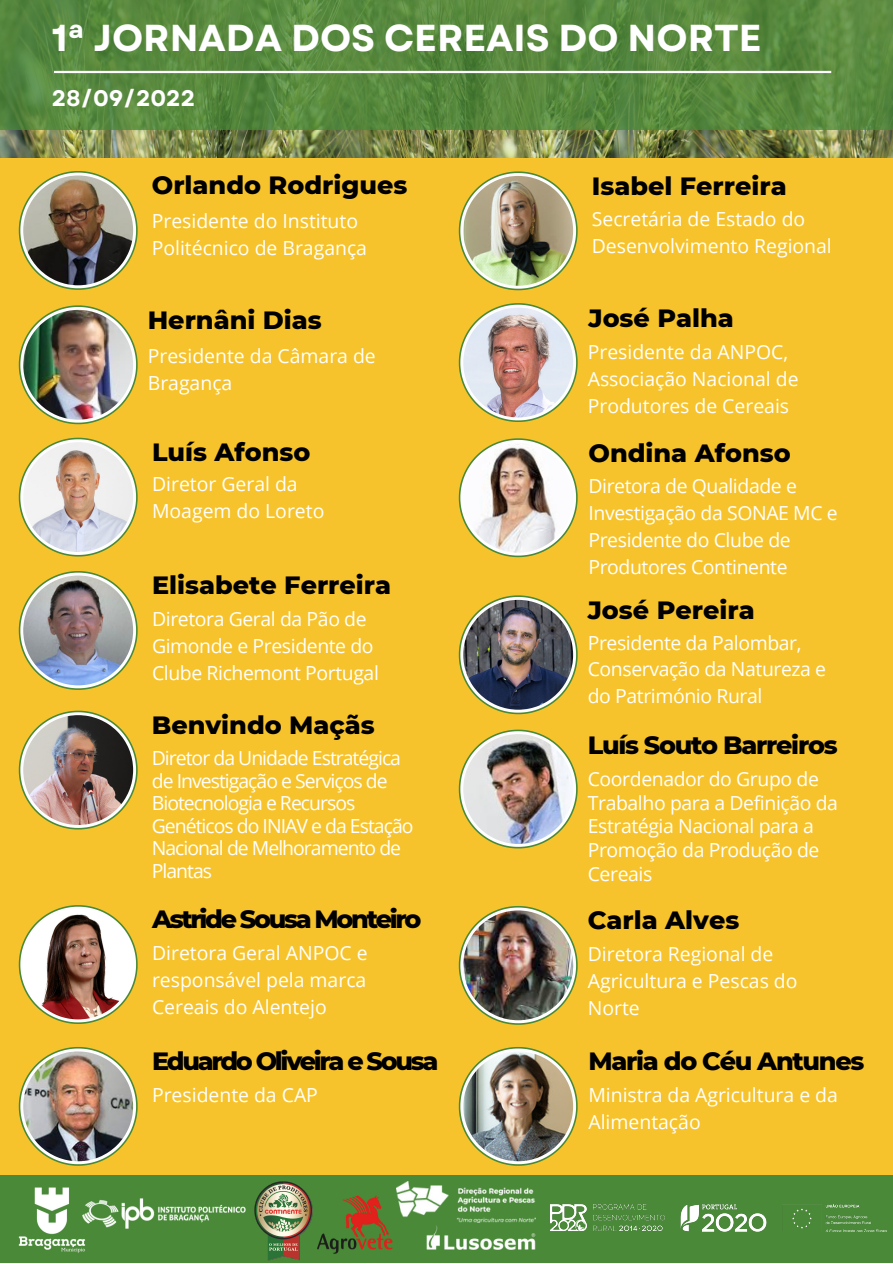
<style>
.page{position:relative;width:893px;height:1264px;background:#fff}
.page>*{position:absolute;margin:0;border:0;box-sizing:border-box;transform-origin:0 0}
.t1{font:700 37.5px "Garet";color:#fff}
.t2{font:800 25.5px "Montserrat";color:#000}
.t3{font:800 25.5px "Montserrat";letter-spacing:-.09em;color:#000}
.t4{font:800 25.5px "Montserrat";letter-spacing:-.05em;color:#000}
.t5{font:700 22.5px "Garet";color:#fff}
.t6{font:19.35px/27px "Open Sans";letter-spacing:-.02em;color:#fff}
.t7{font:19.35px/27px "Open Sans";color:#fff}
.t8{font:19.35px/22.5px "Open Sans";letter-spacing:-.05em;color:#fff}
</style>
<div class="page">
<img style="left:0;top:130px;width:892px;height:28px">
<div style="left:0;top:158px;width:892px;height:1017px;background:#f7c32c"></div>
<svg style="left:0;top:0;width:892px;height:130px;background:#58893f"></svg>
<svg style="left:458px;top:303px;width:119px;height:119px"></svg>
<img style="left:463px;top:307px;width:110px;height:110px">
<svg style="left:458px;top:438px;width:119px;height:119px"></svg>
<img style="left:463px;top:443px;width:110px;height:109px">
<svg style="left:458px;top:595px;width:119px;height:119px"></svg>
<img style="left:463px;top:600px;width:110px;height:109px">
<svg style="left:458px;top:1047px;width:119px;height:118px"></svg>
<img style="left:463px;top:1051px;width:110px;height:110px">
<svg style="left:458px;top:906px;width:119px;height:118px"></svg>
<img style="left:463px;top:910px;width:110px;height:110px">
<svg style="left:19px;top:305px;width:119px;height:119px"></svg>
<img style="left:23px;top:310px;width:110px;height:109px">
<svg style="left:19px;top:710px;width:119px;height:119px"></svg>
<img style="left:23px;top:715px;width:110px;height:110px">
<svg style="left:458px;top:729px;width:119px;height:119px"></svg>
<img style="left:463px;top:734px;width:110px;height:110px">
<svg style="left:19px;top:171px;width:119px;height:119px"></svg>
<img style="left:23px;top:175px;width:110px;height:110px">
<svg style="left:458px;top:171px;width:119px;height:119px"></svg>
<img style="left:463px;top:176px;width:110px;height:110px">
<svg style="left:19px;top:1047px;width:119px;height:118px"></svg>
<img style="left:23px;top:1051px;width:110px;height:110px">
<hr style="left:54px;top:71px;width:777px;height:2px;background:#fff">
<div style="left:0;top:1175px;width:892px;height:87px;background:#498938"></div>
<svg style="left:19px;top:571px;width:119px;height:119px"></svg>
<img style="left:23px;top:575px;width:110px;height:110px">
<svg style="left:19px;top:905px;width:119px;height:118px"></svg>
<img style="left:23px;top:909px;width:110px;height:110px">
<svg style="left:19px;top:437px;width:119px;height:119px"></svg>
<img style="left:23px;top:442px;width:110px;height:110px">
<img style="left:550px;top:1204px;width:336px;height:27px">
<img style="left:18px;top:1187px;width:68px;height:66px">
<img style="left:73px;top:1189px;width:173px;height:48px">
<img style="left:254px;top:1181px;width:58px;height:79px">
<img style="left:397px;top:1181px;width:138px;height:36px">
<img style="left:418px;top:1213px;width:118px;height:37px">
<img style="left:317px;top:1195px;width:76px;height:59px">
<h1 class="t1" style="left:52px;top:11px;width:711px">1ª JORNADA DOS CEREAIS DO NORTE</h1>
<p class="t5" style="left:52px;top:82px;width:145px">28/09/2022</p>
<h2 class="t2" style="left:152px;top:169px;width:257px">Orlando Rodrigues</h2>
<p class="t7" style="left:152px;top:207px;width:217px">Presidente do Instituto<br>Politécnico de Bragança</p>
<h2 class="t2" style="left:148px;top:304px;width:175px">Hernâni Dias</h2>
<p class="t7" style="left:148px;top:341px;width:229px">Presidente da Câmara de<br>Bragança</p>
<h2 class="t2" style="left:152px;top:436px;width:160px">Luís Afonso</h2>
<p class="t7" style="left:152px;top:470px;width:174px">Diretor Geral da<br>Moagem do Loreto</p>
<h2 class="t2" style="left:152px;top:569px;width:241px">Elisabete Ferreira</h2>
<p class="t6" style="left:152px;top:605px;width:228px">Diretora Geral da Pão de<br>Gimonde e Presidente do<br>Clube Richemont Portugal</p>
<h2 class="t2" style="left:152px;top:709px;width:224px">Benvindo Maçãs</h2>
<p class="t8" style="left:152px;top:746px;width:263px">Diretor da Unidade Estratégica de Investigação e Serviços de<br>Biotecnologia e Recursos<br>Genéticos do INIAV e da Estação<br>Nacional de Melhoramento de<br>Plantas</p>
<h2 class="t3" style="left:152px;top:903px;width:271px">Astride Sousa Monteiro</h2>
<p class="t6" style="left:152px;top:938px;width:217px;text-align:justify">Diretora Geral ANPOC e responsável pela marca Cereais do Alentejo</p>
<h2 class="t3" style="left:152px;top:1045px;width:288px">Eduardo Oliveira e Sousa</h2>
<p class="t7" style="left:152px;top:1080px;width:167px">Presidente da CAP</p>
<h2 class="t2" style="left:591px;top:170px;width:196px">Isabel Ferreira</h2>
<p class="t7" style="left:591px;top:205px;width:241px">Secretária de Estado do<br>Desenvolvimento Regional</p>
<h2 class="t2" style="left:588px;top:302px;width:147px">José Palha</h2>
<p class="t7" style="left:587px;top:338px;width:212px">Presidente da ANPOC,<br>Associação Nacional de<br>Produtores de Cereais</p>
<h2 class="t2" style="left:588px;top:437px;width:204px">Ondina Afonso</h2>
<p class="t6" style="left:588px;top:472px;width:251px">Diretora de Qualidade e<br>Investigação da SONAE MC e<br>Presidente do Clube de<br>Produtores Continente</p>
<h2 class="t2" style="left:587px;top:594px;width:168px">José Pereira</h2>
<p class="t6" style="left:587px;top:628px;width:240px">Presidente da Palombar,<br>Conservação da Natureza e do Património Rural</p>
<h2 class="t4" style="left:587px;top:729px;width:251px">Luís Souto Barreiros</h2>
<p class="t6" style="left:587px;top:766px;width:252px;line-height:23.5px">Coordenador do Grupo de<br>Trabalho para a Definição da<br>Estratégia Nacional para a<br>Promoção da Produção de<br>Cereais</p>
<h2 class="t2" style="left:587px;top:904px;width:153px">Carla Alves</h2>
<p class="t7" style="left:587px;top:939px;width:211px">Diretora Regional de<br>Agricultura e Pescas do<br>Norte</p>
<h2 class="t4" style="left:588px;top:1045px;width:277px">Maria do Céu Antunes</h2>
<p class="t7" style="left:588px;top:1080px;width:251px">Ministra da Agricultura e da<br>Alimentação</p>
</div>
